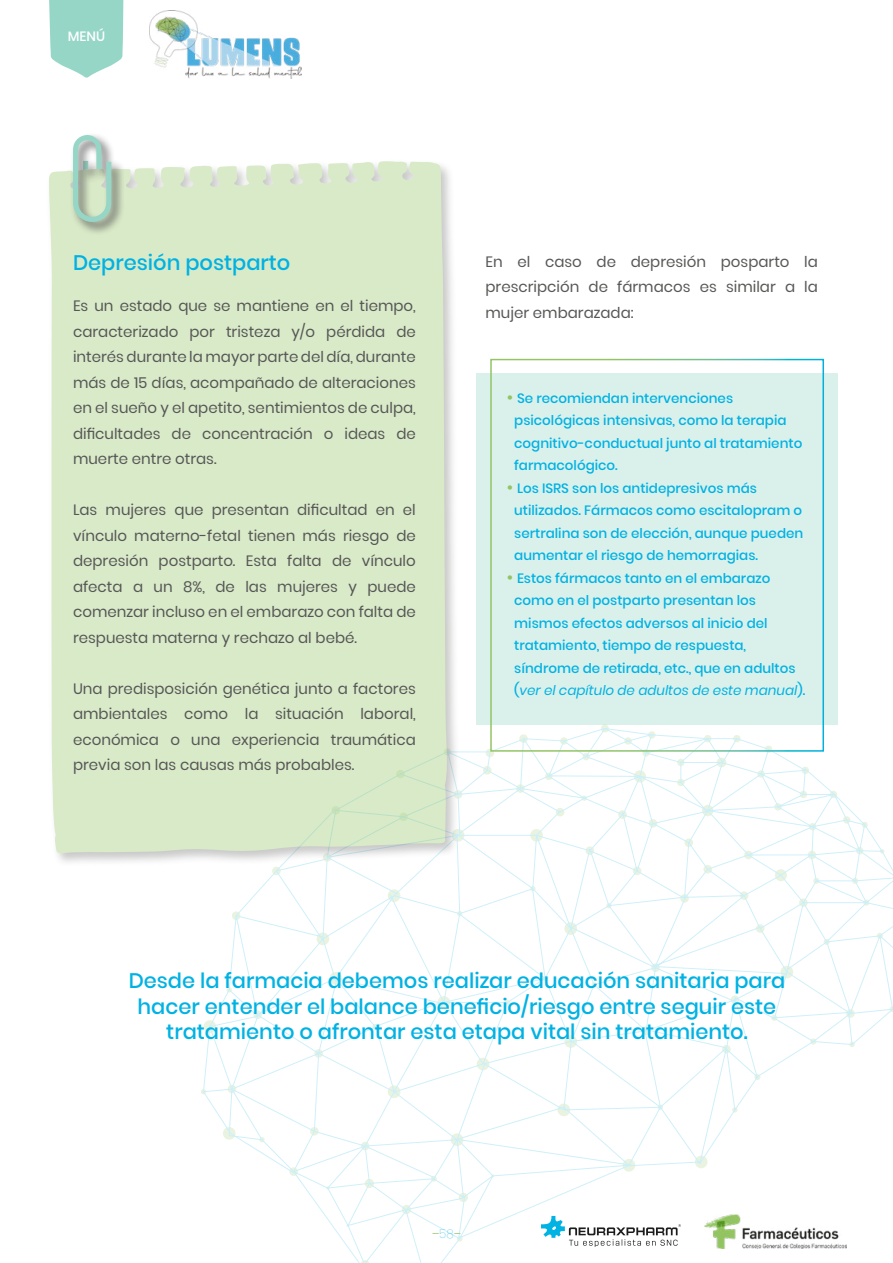
<style>
.page{position:relative;width:893px;height:1263px;background:#fff}
.page>*{position:absolute;margin:0;border:0;box-sizing:border-box;transform-origin:0 0}
.t1{font:500 21px/25.2px "Poppins";color:#00b2e3;text-align:center}
.t2{font:15px/25.5px "Poppins";color:#575756;text-align:justify}
.t3{font:500 13.5px/22.5px "Poppins";color:#00b2e3}
.t4{font:500 13.5px "Poppins";color:#fff}
.t5{font:300 12px "Poppins";color:#93c464}
.s1{font-size:16.5px;color:#93c464}
.s2{font-weight:400;font-style:italic}
.s3{font-weight:100;color:#00b2e3}
</style>
<div class="page">
<img style="left:150px;top:11px;width:152px;height:68px">
<svg style="left:601px;top:724px;width:8px;height:8px"></svg>
<svg style="left:202px;top:727px;width:691px;height:367px"></svg>
<svg style="left:203px;top:895px;width:690px;height:368px"></svg>
<svg style="left:49px;top:0;width:75px;height:78px;background:#a5dccf"></svg>
<img style="left:704px;top:1214px;width:143px;height:35px">
<svg style="left:541px;top:1216px;width:140px;height:31px"></svg>
<div style="left:46px;top:158px;width:414px;height:708px;background:#575756;opacity:.93"></div>
<div style="left:49px;top:161px;width:398px;height:692px;background:#d9eac8"></div>
<div style="left:70px;top:132px;width:55px;height:104px;background:#575756;opacity:.93"></div>
<svg style="left:73px;top:134px;width:38px;height:90px;background:#b8d1c1"></svg>
<div style="left:476px;top:373px;width:362px;height:352px;background:#daf0eb"></div>
<div style="left:490px;top:359px;width:334px;height:393px;border:2px solid #fff"></div>
<p class="t4" style="left:68px;top:29px;width:39px">MENÚ</p>
<h1 class="t1" style="left:73px;top:250px;width:219px">Depresión postparto</h1>
<p class="t2" style="left:73px;top:293px;width:344px">Es un estado que se mantiene en el tiempo, caracterizado por tristeza y/o pérdida de interés durante la mayor parte del día, durante más de 15 días, acompañado de alteraciones en el sueño y el apetito, sentimientos de culpa, dificultades de concentración o ideas de muerte entre otras.</p>
<p class="t2" style="left:73px;top:497px;width:344px">Las mujeres que presentan dificultad en el vínculo materno-fetal tienen más riesgo de depresión postparto. Esta falta de vínculo afecta a un 8%, de las mujeres y puede comenzar incluso en el embarazo con falta de respuesta materna y rechazo al bebé.</p>
<p class="t2" style="left:73px;top:676px;width:344px">Una predisposición genética junto a factores ambientales como la situación laboral, económica o una experiencia traumática previa son las causas más probables.</p>
<p class="t2" style="left:485px;top:249px;width:334px">En el caso de depresión posparto la prescripción de fármacos es similar a la mujer embarazada:</p>
<p class="t3" style="left:514px;top:387px;width:290px;text-indent:-7px"><span class="s1">•</span> Se recomiendan intervenciones psicológicas intensivas, como la terapia cognitivo-conductual junto al tratamiento farmacológico.</p>
<p class="t3" style="left:514px;top:477px;width:291px;text-indent:-7px"><span class="s1">•</span> Los ISRS son los antidepresivos más utilizados. Fármacos como escitalopram o sertralina son de elección, aunque pueden aumentar el riesgo de hemorragias.</p>
<p class="t3" style="left:514px;top:567px;width:293px;text-indent:-7px"><span class="s1">•</span> Estos fármacos tanto en el embarazo como en el postparto presentan los mismos efectos adversos al inicio del tratamiento, tiempo de respuesta, síndrome de retirada, etc., que en adultos (<span class="s2">ver el capítulo de adultos de este manual</span>).</p>
<h1 class="t1" style="left:129px;top:968px;width:658px">Desde la farmacia debemos realizar educación sanitaria para hacer entender el balance beneficio/riesgo entre seguir este tratamiento o afrontar esta etapa vital sin tratamiento.</h1>
<p class="t5" style="left:432px;top:1227px;width:30px">–<span class="s3">58</span>–</p>
</div>
